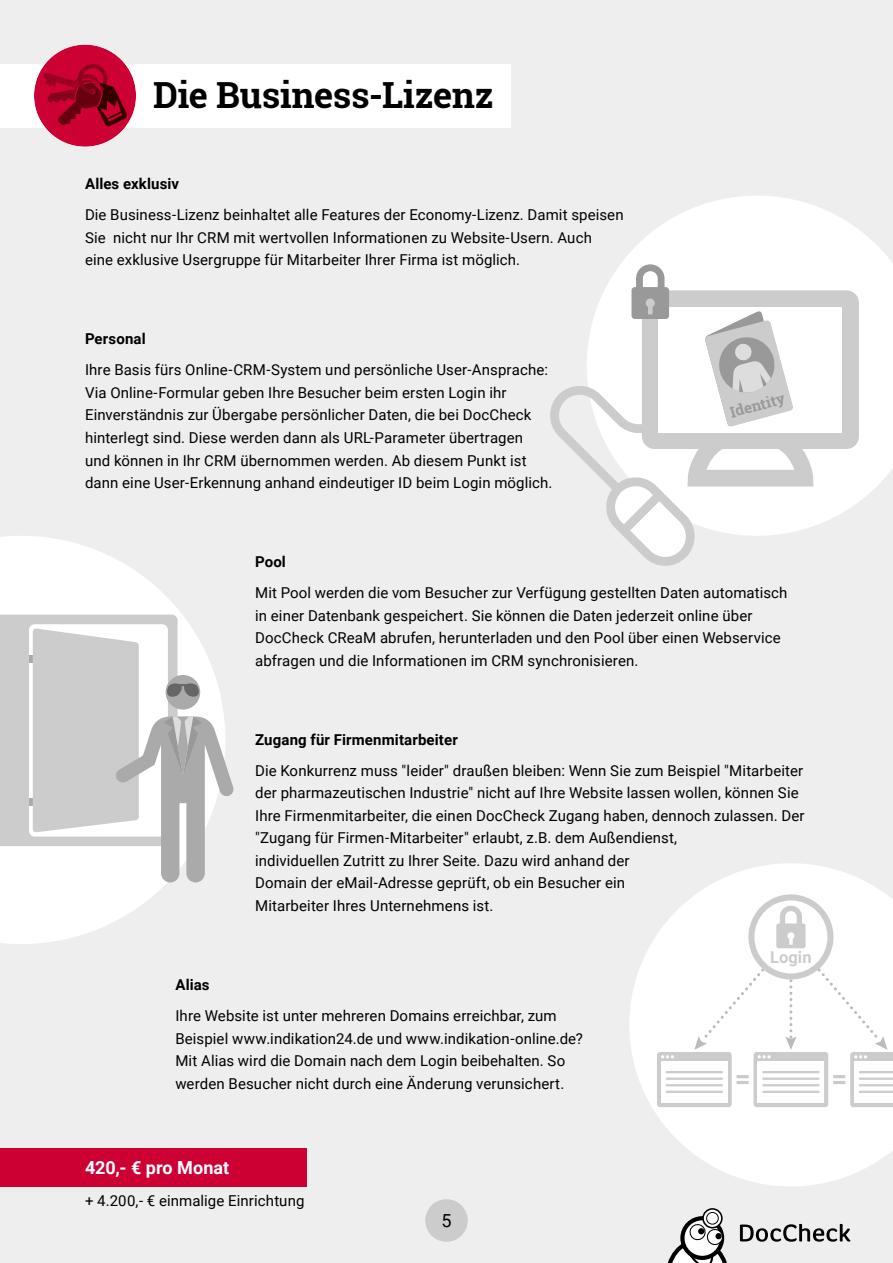
<style>
.page{position:relative;width:893px;height:1263px;background:#eee}
.page>*{position:absolute;margin:0;border:0;box-sizing:border-box;transform-origin:0 0}
.t1{font:700 36px "Roboto Slab";letter-spacing:-.01em;color:#000}
.t2{font:700 18px "Roboto";color:#fff}
.t3{font:18px "Roboto";color:#000}
.t4{font:700 16.5px "Roboto";color:#ccc}
.t5{font:15px/22.5px "Roboto";letter-spacing:.01em;color:#000}
.t6{font:700 15px "Roboto";letter-spacing:.01em;color:#000}
.t7{font:700 15px "Roboto Slab";color:#999}
</style>
<div class="page">
<svg style="left:740px;top:1224px;width:110px;height:18px"></svg>
<svg style="left:682px;top:1218px;width:40px;height:40px"></svg>
<div style="left:680px;top:1216px;width:44px;height:44px;border:4px solid #000;border-radius:50%"></div>
<svg style="left:703px;top:1209px;width:19px;height:19px"></svg>
<div style="left:702px;top:1208px;width:21px;height:20px;border:2px solid #000;border-radius:50%"></div>
<div style="left:707px;top:1212px;width:11px;height:12px;background:#fff;border-radius:50%"></div>
<div style="left:706px;top:1212px;width:13px;height:12px;border:1px solid #000;border-radius:50%"></div>
<svg style="left:667px;top:1224px;width:60px;height:39px"></svg>
<div style="left:0;top:64px;width:511px;height:64px;background:#fff"></div>
<div style="left:34px;top:45px;width:102px;height:102px;background:#c03;border-radius:50%"></div>
<svg style="left:43px;top:63px;width:84px;height:64px"></svg>
<div style="left:0;top:1148px;width:306px;height:38px;background:#c03"></div>
<svg style="left:629px;top:863px;width:264px;height:323px;fill:#fff"></svg>
<div style="left:657px;top:1052px;width:75px;height:55px;background:#ccc;border-radius:3px"></div>
<svg style="left:661px;top:1055px;width:13px;height:3px"></svg>
<div style="left:661px;top:1061px;width:67px;height:42px;background:#fff"></div>
<hr style="left:667px;top:1091px;width:55px;height:2px;background:#ccc">
<hr style="left:667px;top:1084px;width:55px;height:2px;background:#ccc">
<hr style="left:667px;top:1077px;width:55px;height:3px;background:#ccc">
<hr style="left:667px;top:1071px;width:55px;height:2px;background:#ccc">
<svg style="left:694px;top:894px;width:199px;height:213px;background:#f6f6f6"></svg>
<svg style="left:0;top:536px;width:198px;height:408px;fill:#fff"></svg>
<svg style="left:0;top:614px;width:233px;height:268px;background:#d7d7d7"></svg>
<svg style="left:621px;top:196px;width:272px;height:327px;fill:#fff"></svg>
<div style="left:642px;top:290px;width:217px;height:159px;background:#ccc;border-radius:13px"></div>
<div style="left:659px;top:307px;width:183px;height:125px;background:#fff"></div>
<svg style="left:552px;top:264px;width:269px;height:302px"></svg>
<div style="left:425px;top:1199px;width:43px;height:43px;background:#ccc;border-radius:50%"></div>
<h1 class="t1" style="left:153px;top:71px;width:342px">Die Business-Lizenz</h1>
<p class="t6" style="left:85px;top:175px;width:96px">Alles exklusiv</p>
<p class="t5" style="left:85px;top:204px;width:540px">Die Business-Lizenz beinhaltet alle Features der Economy-Lizenz. Damit speisen<br>Sie nicht nur Ihr CRM mit wertvollen Informationen zu Website-Usern. Auch eine exklusive Usergruppe für Mitarbeiter Ihrer Firma ist möglich.</p>
<p class="t6" style="left:85px;top:331px;width:62px">Personal</p>
<p class="t5" style="left:85px;top:359px;width:469px">Ihre Basis fürs Online-CRM-System und persönliche User-Ansprache:<br>Via Online-Formular geben Ihre Besucher beim ersten Login ihr Einverständnis zur Übergabe persönlicher Daten, die bei DocCheck hinterlegt sind. Diese werden dann als URL-Parameter übertragen<br>und können in Ihr CRM übernommen werden. Ab diesem Punkt ist dann eine User-Erkennung anhand eindeutiger ID beim Login möglich.</p>
<p class="t7" style="left:728px;top:402px;width:58px;rotate:-15deg">Identity</p>
<p class="t6" style="left:255px;top:553px;width:32px">Pool</p>
<p class="t5" style="left:255px;top:582px;width:534px">Mit Pool werden die vom Besucher zur Verfügung gestellten Daten automatisch in einer Datenbank gespeichert. Sie können die Daten jederzeit online über DocCheck CReaM abrufen, herunterladen und den Pool über einen Webservice abfragen und die Informationen im CRM synchronisieren.</p>
<p class="t6" style="left:255px;top:731px;width:204px">Zugang für Firmenmitarbeiter</p>
<p class="t5" style="left:255px;top:759px;width:551px">Die Konkurrenz muss "leider" draußen bleiben: Wenn Sie zum Beispiel "Mitarbeiter der pharmazeutischen Industrie" nicht auf Ihre Website lassen wollen, können Sie Ihre Firmenmitarbeiter, die einen DocCheck Zugang haben, dennoch zulassen. Der "Zugang für Firmen-Mitarbeiter" erlaubt, z.B. dem Außendienst,<br>individuellen Zutritt zu Ihrer Seite. Dazu wird anhand der<br>Domain der eMail-Adresse geprüft, ob ein Besucher ein<br>Mitarbeiter Ihres Unternehmens ist.</p>
<p class="t6" style="left:175px;top:976px;width:36px">Alias</p>
<p class="t5" style="left:175px;top:1005px;width:409px">Ihre Website ist unter mehreren Domains erreichbar, zum Beispiel www.indikation24.de und www.indikation-online.de?<br>Mit Alias wird die Domain nach dem Login beibehalten. So werden Besucher nicht durch eine Änderung verunsichert.</p>
<p class="t2" style="left:85px;top:1157px;width:146px">420,- € pro Monat</p>
<p class="t5" style="left:85px;top:1189px;width:221px">+ 4.200,- € einmalige Einrichtung</p>
<p class="t3" style="left:441px;top:1210px;width:12px">5</p>
<p class="t4" style="left:770px;top:945px;width:43px">Login</p>
</div>
